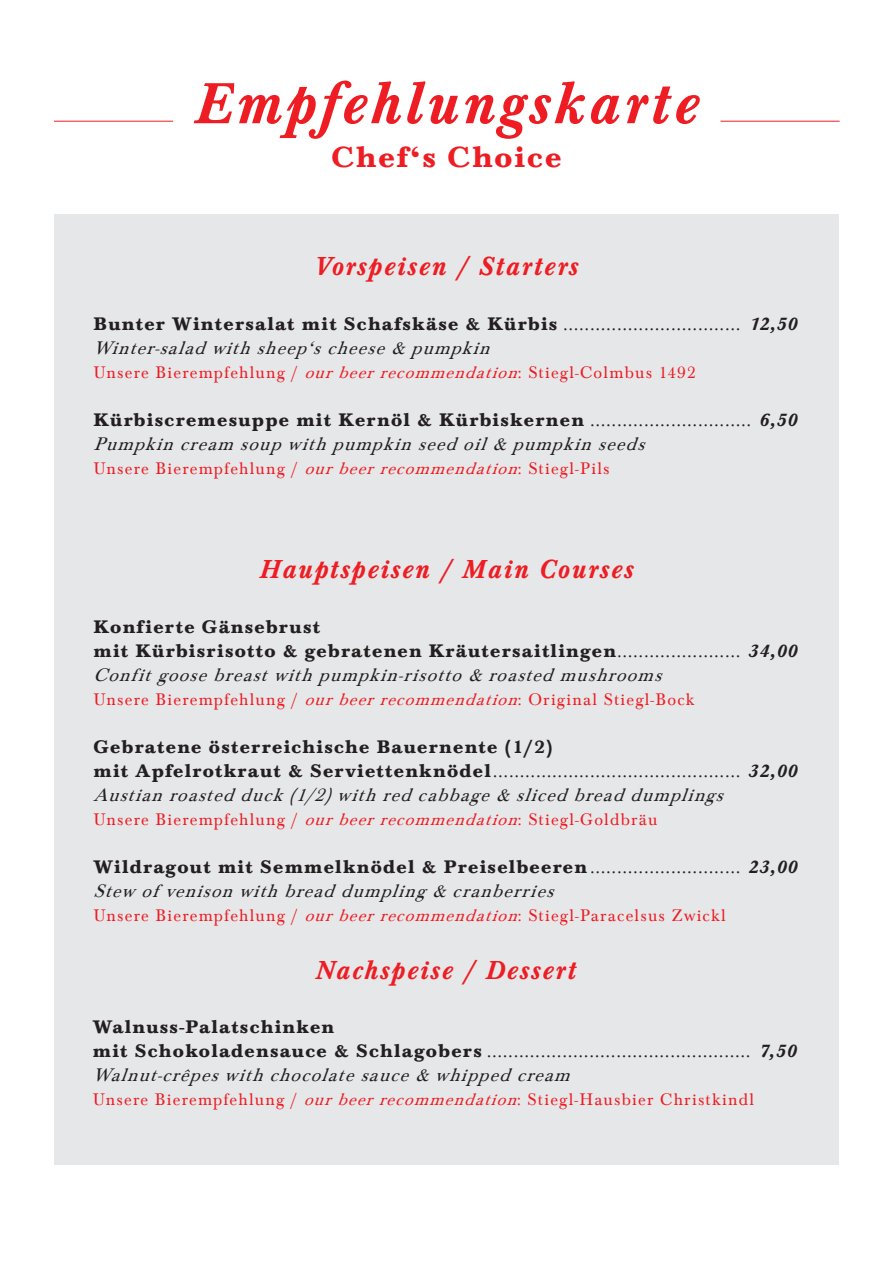
<style>
.page{position:relative;width:893px;height:1263px;background:#fff}
.page>*{position:absolute;margin:0;border:0;box-sizing:border-box;transform-origin:0 0}
.t1{font:italic 500 60px "Baskerville Std";letter-spacing:.07em;color:#ee1d23}
.t2{font:700 30px "Baskerville Com";letter-spacing:.07em;color:#ee1d23}
.t3{font:italic 500 27px "Baskerville Std";letter-spacing:.07em;color:#ee1d23}
.t4{font:700 18.75px/24px "Baskerville Com";letter-spacing:.07em;color:#231f20}
.t5{font:italic 18.75px/24px "Baskerville Com";color:#231f20}
.t6{font:17.25px "Baskerville Com";letter-spacing:.07em;color:#ee1d23}
.s1{font-weight:400}
.s2{font-family:"Baskerville Std";font-weight:500;font-style:italic}
.s3{font-weight:400;font-style:italic}
.s4{font-style:italic}
.s5{font-weight:700;font-style:normal}
.s6{font-style:normal}
.s7{font-family:"Baskerville Std";font-weight:500}
</style>
<div class="page">
<hr style="left:54px;top:121px;width:119px;height:1px;background:#ee1d23">
<hr style="left:720px;top:121px;width:120px;height:1px;background:#ee1d23">
<div style="left:54px;top:215px;width:785px;height:950px;background:#e6e7e9"></div>
<h1 class="t1" style="left:194px;top:68px;width:506px">Empfehlungskarte</h1>
<h2 class="t2" style="left:331px;top:138px;width:231px">Chef‘s Choice</h2>
<h3 class="t3" style="left:315px;top:250px;width:265px">Vorspeisen / Starters</h3>
<p class="t4" style="left:94px;top:312px;width:705px">Bunter Wintersalat mit Schafskäse &amp; Kürbis <span class="s1">.................................</span> <span class="s2">12,50<br></span><span class="s3">Winter-saladwithsheep‘scheese&amp; pumpkin</span></p>
<p class="t6" style="left:94px;top:362px;width:604px">Unsere Bierempfehlung / <span class="s4">ourbeerrecommendation</span>: Stiegl-Colmbus 1492</p>
<p class="t5" style="left:94px;top:408px;width:705px"><span class="s5">Kürbiscremesuppe mit Kernöl &amp; Kürbiskernen</span> <span class="s6">..............................</span> <span class="s7">6,50<br></span>Pumpkincream soupwithpumpkinseedoil&amp; pumpkinseeds</p>
<p class="t6" style="left:94px;top:458px;width:518px">Unsere Bierempfehlung / <span class="s4">ourbeerrecommendation</span>: Stiegl-Pils</p>
<h3 class="t3" style="left:259px;top:553px;width:376px">Hauptspeisen / Main Courses</h3>
<p class="t4" style="left:94px;top:615px;width:705px">Konfierte Gänsebrust<br>mit Kürbisrisotto &amp; gebratenen Kräutersaitlingen<span class="s1">.......................</span> <span class="s2">34,00<br></span><span class="s3">Confitgoosebreastwithpumpkin-risotto&amp; roastedmushrooms</span></p>
<p class="t6" style="left:94px;top:689px;width:603px">Unsere Bierempfehlung / <span class="s4">ourbeerrecommendation</span>: Original Stiegl-Bock</p>
<p class="t4" style="left:94px;top:735px;width:705px">Gebratene österreichische Bauernente (1/2)<br>mit Apfelrotkraut &amp; Serviettenknödel<span class="s1">..............................................</span> <span class="s2">32,00<br></span><span class="s3">Austianroastedduck(1/2)withredcabbage&amp; slicedbreaddumplings</span></p>
<p class="t6" style="left:94px;top:809px;width:565px">Unsere Bierempfehlung / <span class="s4">ourbeerrecommendation</span>: Stiegl-Goldbräu</p>
<p class="t5" style="left:94px;top:855px;width:705px"><span class="s5">Wildragout mit Semmelknödel &amp; Preiselbeeren</span><span class="s6">............................</span> <span class="s7">23,00<br></span>Stew ofvenisonwithbreaddumpling&amp; cranberries</p>
<p class="t6" style="left:94px;top:905px;width:634px">Unsere Bierempfehlung / <span class="s4">ourbeerrecommendation</span>: Stiegl-Paracelsus Zwickl</p>
<h3 class="t3" style="left:315px;top:954px;width:262px">Nachspeise / Dessert</h3>
<p class="t4" style="left:93px;top:1015px;width:705px">Walnuss-Palatschinken<br>mit Schokoladensauce &amp; Schlagobers <span class="s1">.................................................</span> <span class="s2">7,50<br></span><span class="s3">Walnut-crêpeswithchocolatesauce&amp; whippedcream</span></p>
<p class="t6" style="left:93px;top:1090px;width:663px">Unsere Bierempfehlung / <span class="s4">ourbeerrecommendation</span>: Stiegl-Hausbier Christkindl</p>
</div>
